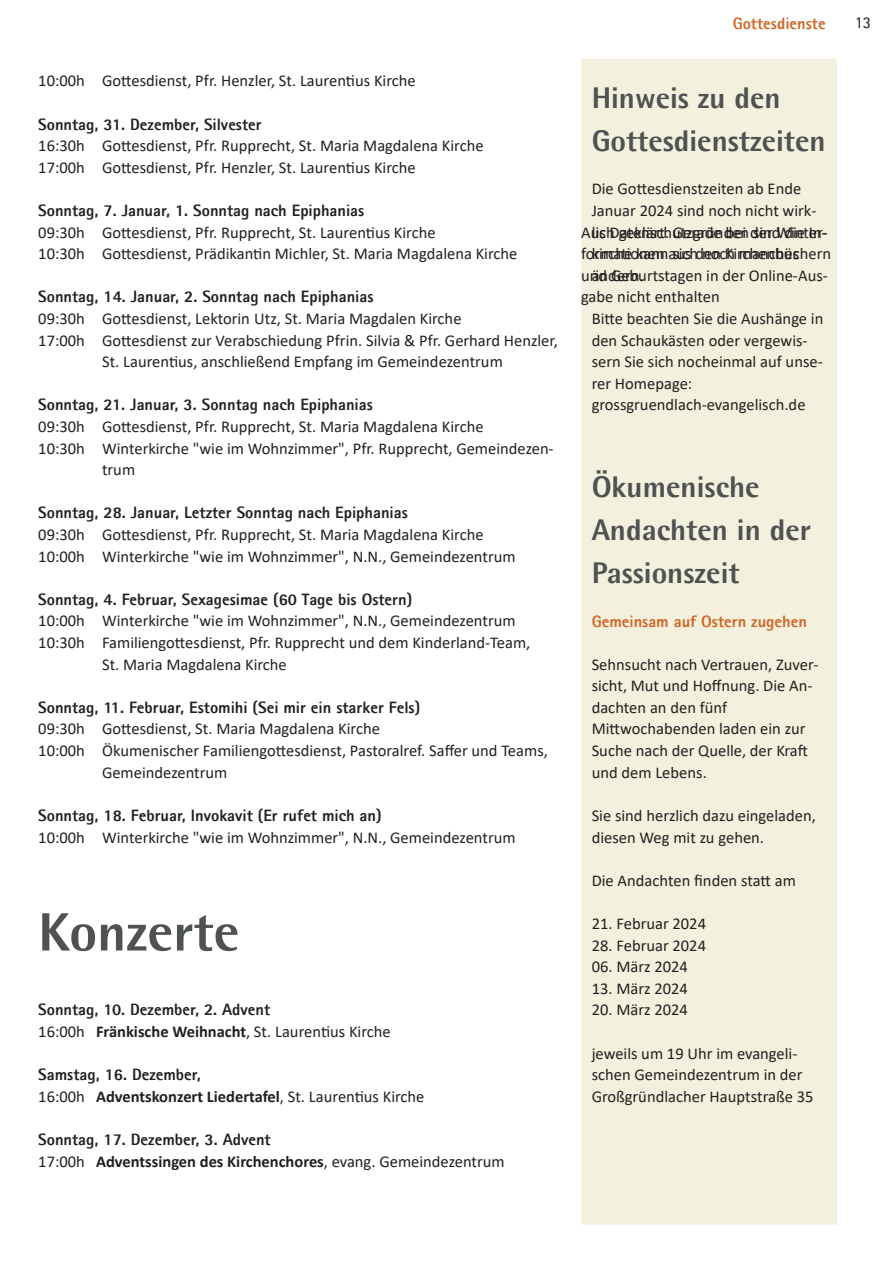
<style>
.page{position:relative;width:893px;height:1263px;background:#fff}
.page>*{position:absolute;margin:0;border:0;box-sizing:border-box;transform-origin:0 0}
.t1{font:800 54px "Agfa Rotis Semisans";color:#4e5251}
.t2{font:800 30px/43.2px "Agfa Rotis Semisans";color:#4e5251}
.t3{font:16.5px/21.6px "Calibri";color:#231f20}
.t4{font:800 16.5px "Agfa Rotis Sans Serif";color:#231f20}
.t5{font:700 16.5px "Calibri";color:#231f20}
.t6{font:800 16.5px "Agfa Rotis Sans Serif";color:#d06625}
.t7{font:16.5px "Agfa Rotis Semisans";color:#231f20}
.s1{font-weight:700}
.s2{font-weight:400}
</style>
<div class="page">
<div style="left:582px;top:60px;width:254px;height:1164px;background:#f3f0dd"></div>
<div style="left:581px;top:59px;width:256px;height:1166px;border:2px solid #f3f0dd"></div>
<p class="t3" style="left:38px;top:71px;width:379px">10:00h Gottesdienst, Pfr. Henzler, St. Laurentius Kirche</p>
<p class="t4" style="left:38px;top:114px;width:225px">Sonntag, 31. Dezember, Silvester</p>
<p class="t3" style="left:38px;top:136px;width:447px">16:30h Gottesdienst, Pfr. Rupprecht, St. Maria Magdalena Kirche<br>17:00h Gottesdienst, Pfr. Henzler, St. Laurentius Kirche</p>
<p class="t4" style="left:38px;top:200px;width:328px">Sonntag, 7. Januar, 1. Sonntag nach Epiphanias</p>
<p class="t3" style="left:38px;top:223px;width:481px">09:30h Gottesdienst, Pfr. Rupprecht, St. Laurentius Kirche<br>10:30h Gottesdienst, Prädikantin Michler, St. Maria Magdalena Kirche</p>
<p class="t4" style="left:38px;top:286px;width:337px">Sonntag, 14. Januar, 2. Sonntag nach Epiphanias</p>
<p class="t3" style="left:38px;top:309px;width:425px">09:30h Gottesdienst, Lektorin Utz, St. Maria Magdalen Kirche</p>
<p class="t3" style="left:38px;top:331px;width:521px">17:00h Gottesdienst zur Verabschiedung Pfrin. Silvia &amp; Pfr. Gerhard Henzler,</p>
<p class="t3" style="left:102px;top:352px;width:402px">St. Laurentius, anschließend Empfang im Gemeindezentrum</p>
<p class="t4" style="left:38px;top:394px;width:336px">Sonntag, 21. Januar, 3. Sonntag nach Epiphanias</p>
<p class="t3" style="left:38px;top:417px;width:447px">09:30h Gottesdienst, Pfr. Rupprecht, St. Maria Magdalena Kirche</p>
<p class="t3" style="left:38px;top:439px;width:517px">10:30h Winterkirche "wie im Wohnzimmer", Pfr. Rupprecht, Gemeindezen‐</p>
<p class="t3" style="left:102px;top:460px;width:35px">trum</p>
<p class="t4" style="left:38px;top:502px;width:371px">Sonntag, 28. Januar, Letzter Sonntag nach Epiphanias</p>
<p class="t3" style="left:38px;top:525px;width:479px">09:30h Gottesdienst, Pfr. Rupprecht, St. Maria Magdalena Kirche<br>10:00h Winterkirche "wie im Wohnzimmer", N.N., Gemeindezentrum</p>
<p class="t4" style="left:38px;top:589px;width:375px">Sonntag, 4. Februar, Sexagesimae (60 Tage bis Ostern)</p>
<p class="t3" style="left:38px;top:611px;width:479px">10:00h Winterkirche "wie im Wohnzimmer", N.N., Gemeindezentrum</p>
<p class="t3" style="left:38px;top:633px;width:494px">10:30h Familiengottesdienst, Pfr. Rupprecht und dem Kinderland‐Team,</p>
<p class="t3" style="left:102px;top:655px;width:186px">St. Maria Magdalena Kirche</p>
<p class="t4" style="left:38px;top:697px;width:383px">Sonntag, 11. Februar, Estomihi (Sei mir ein starker Fels)</p>
<p class="t3" style="left:38px;top:719px;width:343px">09:30h Gottesdienst, St. Maria Magdalena Kirche</p>
<p class="t3" style="left:38px;top:741px;width:511px">10:00h Ökumenischer Familiengottesdienst, Pastoralref. Saffer und Teams,</p>
<p class="t3" style="left:102px;top:763px;width:127px">Gemeindezentrum</p>
<p class="t4" style="left:38px;top:805px;width:345px">Sonntag, 18. Februar, Invokavit (Er rufet mich an)</p>
<p class="t3" style="left:38px;top:827px;width:479px">10:00h Winterkirche "wie im Wohnzimmer", N.N., Gemeindezentrum</p>
<h1 class="t1" style="left:38px;top:898px;width:203px">Konzerte</h1>
<p class="t4" style="left:38px;top:999px;width:233px">Sonntag, 10. Dezember, 2. Advent</p>
<p class="t3" style="left:38px;top:1022px;width:354px">16:00h <span class="s1">Fränkische Weihnacht</span>, St. Laurentius Kirche</p>
<p class="t4" style="left:38px;top:1064px;width:164px">Samstag, 16. Dezember,</p>
<p class="t3" style="left:38px;top:1087px;width:388px">16:00h <span class="s1">Adventskonzert Liedertafel</span>, St. Laurentius Kirche</p>
<p class="t4" style="left:38px;top:1129px;width:234px">Sonntag, 17. Dezember, 3. Advent</p>
<p class="t5" style="left:38px;top:1154px;width:468px"><span class="s2">17:00h</span> Adventssingen des Kirchenchores<span class="s2">, evang. Gemeindezentrum</span></p>
<p class="t6" style="left:733px;top:13px;width:94px">Gottesdienste</p>
<p class="t7" style="left:855px;top:12px;width:18px">13</p>
<h2 class="t2" style="left:592px;top:76px;width:235px">Hinweis zu den<br>Gottesdienstzeiten</h2>
<p class="t3" style="left:592px;top:179px;width:233px">Die Gottesdienstzeiten ab Ende<br>Januar 2024 sind noch nicht wirk‐ lich geklärt. Gerade b i der W nter kirche kann sich noch manches ändern.</p>
<p class="t3" style="left:592px;top:309px;width:233px">Bitte beachten Sie die Aushänge in den Schaukästen oder vergewis‐ sern Sie sich nocheinmal auf unse‐ rer Homepage: grossgruendlach‐evangelisch.de</p>
<p class="t3" style="left:581px;top:223px;width:251px">Aus Datenschutzgründen sind die In‐ formationen aus den Kirchenbüchern und Geburtstagen in der Online‐Aus‐ gabe nicht enthalten</p>
<h2 class="t2" style="left:592px;top:464px;width:221px">Ökumenische<br>Andachten in der<br>Passionszeit</h2>
<p class="t6" style="left:592px;top:611px;width:217px">Gemeinsam auf Ostern zugehen</p>
<p class="t3" style="left:592px;top:655px;width:228px">Sehnsucht nach Vertrauen, Zuver‐ sicht, Mut und Hoffnung. Die An‐ dachten an den fünf<br>Mittwochabenden laden ein zur<br>Suche nach der Quelle, der Kraft und dem Lebens.</p>
<p class="t3" style="left:592px;top:806px;width:226px">Sie sind herzlich dazu eingeladen, diesen Weg mit zu gehen.</p>
<p class="t3" style="left:592px;top:871px;width:206px">Die Andachten finden statt am</p>
<p class="t3" style="left:592px;top:914px;width:116px">21. Februar 2024</p>
<p class="t3" style="left:592px;top:935px;width:116px">28. Februar 2024</p>
<p class="t3" style="left:592px;top:957px;width:98px">06. März 2024</p>
<p class="t3" style="left:592px;top:979px;width:98px">13. März 2024</p>
<p class="t3" style="left:592px;top:1000px;width:98px">20. März 2024</p>
<p class="t3" style="left:592px;top:1043px;width:223px">jeweils um 19 Uhr im evangeli‐ schen Gemeindezentrum in der<br>Großgründlacher Hauptstraße 35</p>
</div>
